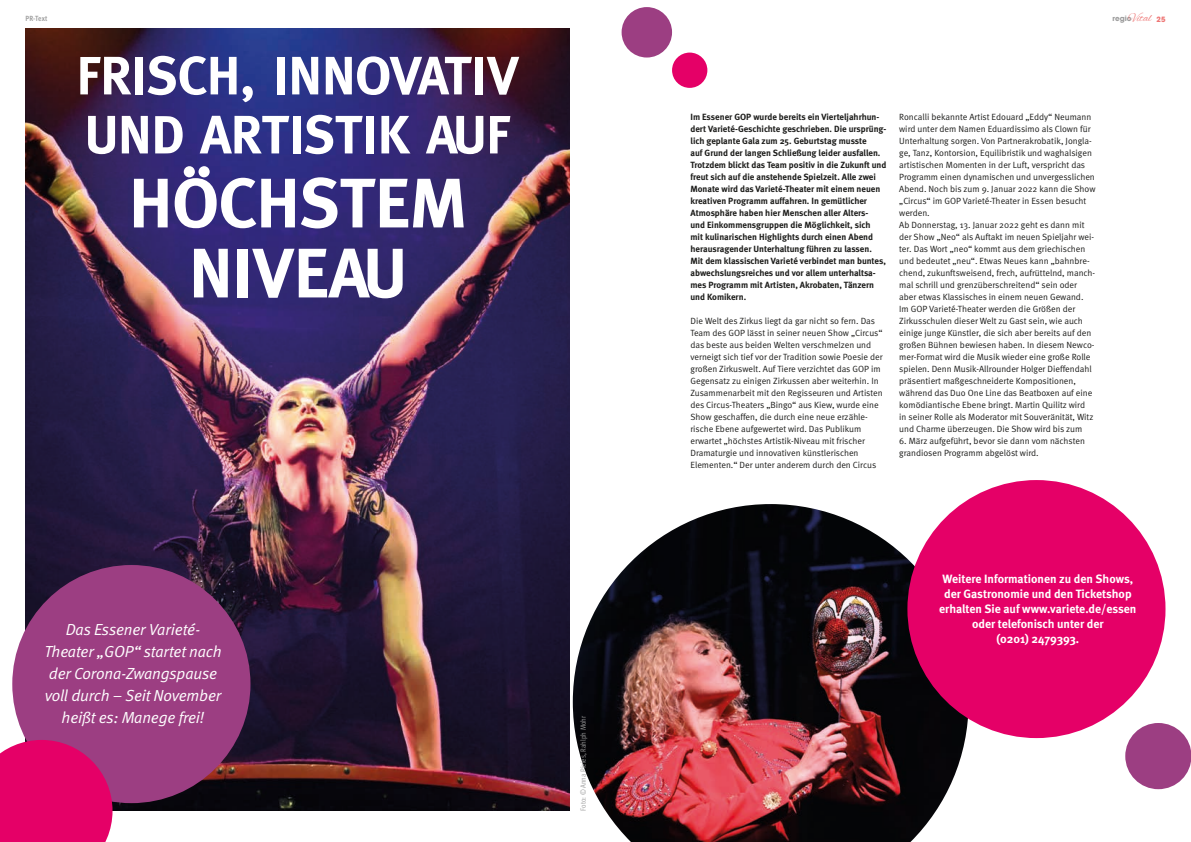
<style>
.page{position:relative;width:1191px;height:842px;background:#fff}
.page>*{position:absolute;margin:0;border:0;box-sizing:border-box;transform-origin:0 0}
.t1{font:700 70px/70px "Meta";color:#fff;text-align:center}
.t2{font:700 54px/59px "Meta";color:#fff}
.t3{font:italic 16px/22px "Meta Normal";letter-spacing:-.01em;color:#fff;text-align:center}
.t4{font:700 12px/15px "Meta";color:#fff;text-align:center}
.t5{font:9px/12px "Meta Normal";color:#1d1d1b}
.t6{font:700 9px/12px "Meta";color:#1d1d1b}
.t7{font:700 8px "Avignon";color:#9d9d9d}
.t8{font:7.5px "Meta Cond Normal";letter-spacing:.005em;color:#9d9d9d}
.t9{font:700 7.5px "Meta Cond";letter-spacing:.02em;color:#9d9d9d}
.s1{font-family:"Alex Brush";font-weight:400;font-size:12px;color:#ee7675}
.s2{color:#ee7675}
</style>
<div class="page">
<img style="left:26px;top:28px;width:544px;height:783px">
<div style="left:12px;top:565px;width:238px;height:238px;background:#9c3e82;border-radius:50%"></div>
<img style="left:573px;top:504px;width:395px;height:338px">
<div style="left:907px;top:480px;width:258px;height:258px;background:#e50067;border-radius:50%"></div>
<svg style="left:0;top:740px;width:112px;height:102px;background:#de0a6c"></svg>
<div style="left:1125px;top:723px;width:66px;height:66px;background:#9c3e82;border-radius:50%"></div>
<div style="left:621px;top:7px;width:51px;height:51px;background:#9c3e82;border-radius:50%"></div>
<div style="left:672px;top:53px;width:35px;height:35px;background:#e50067;border-radius:50%"></div>
<p class="t9" style="left:26px;top:14px;width:23px">PR-Text</p>
<p class="t7" style="left:1112px;top:14px;width:54px">regio<span class="s1">Vital</span> <span class="s2">25</span></p>
<h2 class="t2" style="left:77px;top:46px;width:444px">FRISCH, INNOVATIV<br>UND ARTISTIK AUF</h2>
<h1 class="t1" style="left:129px;top:168px;width:339px">HÖCHSTEM<br>NIVEAU</h1>
<p class="t6" style="left:690px;top:111px;width:197px">Im Essener GOP wurde bereits ein Vierteljahrhun&shy;dert Varieté-Geschichte geschrieben. Die ursprüng&shy;lich geplante Gala zum 25. Geburtstag musste<br>auf Grund der langen Schließung leider ausfallen.<br>Trotzdem blickt das Team positiv in die Zukunft und freut sich auf die anstehende Spielzeit. Alle zwei Monate wird das Varieté-Theater mit einem neuen kreativen Programm auffahren. In gemütlicher Atmosphäre haben hier Menschen aller Alters-<br>und Einkommensgruppen die Möglichkeit, sich<br>mit kulinarischen Highlights durch einen Abend herausragender Unterhaltung führen zu lassen.<br>Mit dem klassischen Varieté verbindet man buntes, abwechslungsreiches und vor allem unterhaltsa&shy;mes Programm mit Artisten, Akrobaten, Tänzern und Komikern.</p>
<p class="t5" style="left:690px;top:315px;width:194px">Die Welt des Zirkus liegt da gar nicht so fern. Das Team des GOP lässt in seiner neuen Show „Circus“ das beste aus beiden Welten verschmelzen und verneigt sich tief vor der Tradition sowie Poesie der großen Zirkuswelt. Auf Tiere verzichtet das GOP im Gegensatz zu einigen Zirkussen aber weiterhin. In Zusammenarbeit mit den Regisseuren und Artisten des Circus-Theaters „Bingo“ aus Kiew, wurde eine Show geschaffen, die durch eine neue erzähle&shy;rische Ebene aufgewertet wird. Das Publikum erwartet „höchstes Artistik-Niveau mit frischer Dramaturgie und innovativen künstlerischen Elementen.“ Der unter anderem durch den Circus</p>
<p class="t5" style="left:899px;top:111px;width:198px">Roncalli bekannte Artist Edouard „Eddy“ Neumann wird unter dem Namen Eduardissimo als Clown für Unterhaltung sorgen. Von Partnerakrobatik, Jongla&shy;ge, Tanz, Kontorsion, Equilibristik und waghalsigen artistischen Momenten in der Luft, verspricht das Programm einen dynamischen und unvergesslichen Abend. Noch bis zum 9. Januar 2022 kann die Show „Circus“ im GOP Varieté-Theater in Essen besucht werden.<br>Ab Donnerstag, 13. Januar 2022 geht es dann mit der Show „Neo“ als Auftakt im neuen Spieljahr wei&shy;ter. Das Wort „neo“ kommt aus dem griechischen und bedeutet „neu“. Etwas Neues kann „bahnbre&shy;chend, zukunftsweisend, frech, aufrüttelnd, manch&shy;mal schrill und grenzüberschreitend“ sein oder aber etwas Klassisches in einem neuen Gewand.<br>Im GOP Varieté-Theater werden die Größen der Zirkusschulen dieser Welt zu Gast sein, wie auch einige junge Künstler, die sich aber bereits auf den großen Bühnen bewiesen haben. In diesem Newco&shy;mer-Format wird die Musik wieder eine große Rolle spielen. Denn Musik-Allrounder Holger Dieffendahl präsentiert maßgeschneiderte Kompositionen, während das Duo One Line das Beatboxen auf eine komödiantische Ebene bringt. Martin Quilitz wird<br>in seiner Rolle als Moderator mit Souveränität, Witz und Charme überzeugen. Die Show wird bis zum</p>
<p class="t5" style="left:899px;top:435px;width:187px">6. März aufgeführt, bevor sie dann vom nächsten grandiosen Programm abgelöst wird.</p>
<h3 class="t3" style="left:44px;top:618px;width:179px">Das Essener Varieté-<br>Theater „GOP“ startet nach der Corona-Zwangspause voll durch – Seit November heißt es: Manege frei!</h3>
<p class="t8" style="left:579px;top:811px;width:97px;rotate:-90deg">Foto: © Anna Pieies, Rahlph Mohr</p>
<h3 class="t4" style="left:939px;top:571px;width:199px">Weitere Informationen zu den Shows, der Gastronomie und den Ticketshop erhalten Sie auf www.variete.de/essen oder telefonisch unter der<br>(0201) 2479393.</h3>
</div>
